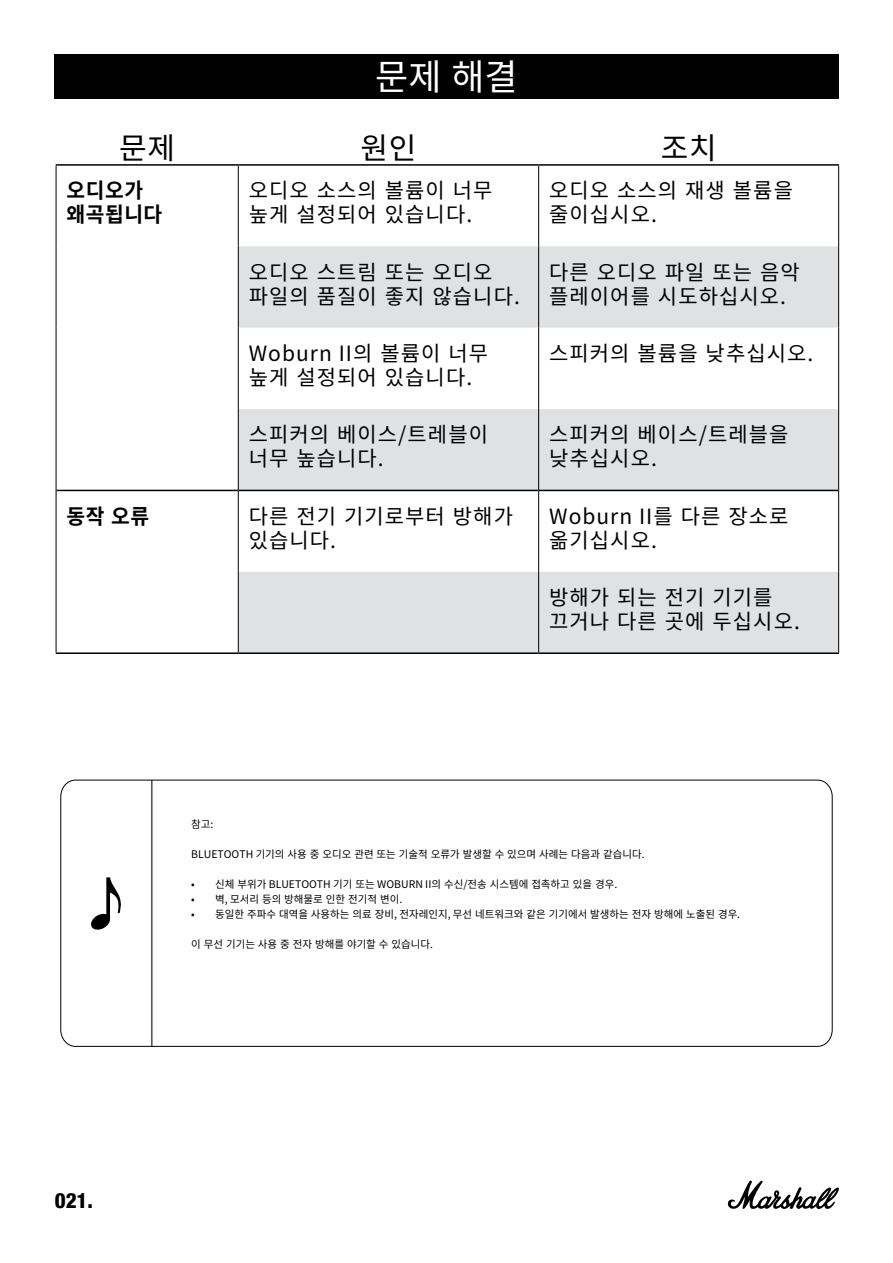
<style>
.page{position:relative;width:893px;height:1263px;background:#fff}
.page>*{position:absolute;margin:0;border:0;box-sizing:border-box;transform-origin:0 0}
.t1{font:36px "Noto Sans CJ Kkr";color:#fff}
.t2{font:30px "Noto Sans CJ Kkr";color:#000}
.t3{font:21px/24px "Noto Sans CJ Kkr";letter-spacing:.05em;color:#000}
.t4{font:700 21px/24px "Noto Sans CJ Kkr";letter-spacing:.025em;color:#000}
.t5{font:800 condensed 21px "Helvetica Neue LT Std";color:#000}
.t6{font:10.5px "Noto Sans CJ Kkr";color:#000}
</style>
<div class="page">
<svg style="left:727px;top:1180px;width:112px;height:29px"></svg>
<div style="left:54px;top:54px;width:785px;height:44px;background:#000"></div>
<svg style="left:239px;top:246px;width:599px;height:406px;fill:#e0e1e2"></svg>
<hr style="left:56px;top:490px;width:182px;height:1px;background:#000">
<hr style="left:56px;top:652px;width:182px;height:2px;background:#000">
<hr style="left:56px;top:164px;width:182px;height:2px;background:#000">
<hr style="left:238px;top:164px;width:301px;height:2px;background:#000">
<hr style="left:539px;top:164px;width:300px;height:2px;background:#000">
<hr style="left:239px;top:490px;width:299px;height:1px;background:#000">
<hr style="left:539px;top:490px;width:299px;height:1px;background:#000">
<hr style="left:238px;top:652px;width:301px;height:2px;background:#000">
<hr style="left:539px;top:652px;width:300px;height:2px;background:#000">
<hr style="left:56px;top:166px;width:1px;height:80px;background:#000">
<hr style="left:56px;top:246px;width:1px;height:82px;background:#000">
<hr style="left:56px;top:328px;width:1px;height:81px;background:#000">
<hr style="left:56px;top:409px;width:1px;height:81px;background:#000">
<hr style="left:56px;top:490px;width:1px;height:82px;background:#000">
<hr style="left:56px;top:572px;width:1px;height:80px;background:#000">
<hr style="left:238px;top:166px;width:1px;height:80px;background:#000">
<hr style="left:538px;top:166px;width:1px;height:80px;background:#000">
<hr style="left:838px;top:166px;width:1px;height:80px;background:#000">
<hr style="left:238px;top:246px;width:1px;height:82px;background:#000">
<hr style="left:538px;top:246px;width:1px;height:82px;background:#000">
<hr style="left:838px;top:246px;width:1px;height:82px;background:#000">
<hr style="left:238px;top:328px;width:1px;height:81px;background:#000">
<hr style="left:538px;top:328px;width:1px;height:81px;background:#000">
<hr style="left:838px;top:328px;width:1px;height:81px;background:#000">
<hr style="left:238px;top:409px;width:1px;height:81px;background:#000">
<hr style="left:538px;top:409px;width:1px;height:81px;background:#000">
<hr style="left:838px;top:409px;width:1px;height:81px;background:#000">
<hr style="left:238px;top:490px;width:1px;height:82px;background:#000">
<hr style="left:538px;top:490px;width:1px;height:82px;background:#000">
<hr style="left:838px;top:490px;width:1px;height:82px;background:#000">
<hr style="left:238px;top:572px;width:1px;height:80px;background:#000">
<hr style="left:538px;top:572px;width:1px;height:80px;background:#000">
<hr style="left:838px;top:572px;width:1px;height:80px;background:#000">
<svg style="left:60px;top:779px;width:773px;height:268px"></svg>
<svg style="left:90px;top:877px;width:33px;height:54px"></svg>
<hr style="left:151px;top:780px;width:1px;height:267px;background:#000">
<h1 class="t1" style="left:375px;top:57px;width:144px">문제 해결</h1>
<h2 class="t2" style="left:119px;top:131px;width:57px">문제</h2>
<h2 class="t2" style="left:360px;top:131px;width:57px">원인</h2>
<h2 class="t2" style="left:661px;top:131px;width:57px">조치</h2>
<p class="t4" style="left:67px;top:179px;width:97px">오디오가 왜곡됩니다</p>
<p class="t3" style="left:249px;top:179px;width:245px">오디오 소스의 볼륨이 너무 높게 설정되어 있습니다.</p>
<p class="t3" style="left:549px;top:179px;width:245px">오디오 소스의 재생 볼륨을 줄이십시오.</p>
<p class="t3" style="left:249px;top:260px;width:273px">오디오 스트림 또는 오디오 파일의 품질이 좋지 않습니다.</p>
<p class="t3" style="left:549px;top:260px;width:252px">다른 오디오 파일 또는 음악 플레이어를 시도하십시오.</p>
<p class="t3" style="left:249px;top:342px;width:241px">Woburn II의 볼륨이 너무 높게 설정되어 있습니다.</p>
<p class="t3" style="left:549px;top:342px;width:266px">스피커의 볼륨을 낮추십시오.</p>
<p class="t3" style="left:249px;top:423px;width:241px">스피커의 베이스/트레블이 너무 높습니다.</p>
<p class="t3" style="left:549px;top:423px;width:241px">스피커의 베이스/트레블을 낮추십시오.</p>
<p class="t4" style="left:67px;top:504px;width:84px">동작 오류</p>
<p class="t3" style="left:249px;top:504px;width:266px">다른 전기 기기로부터 방해가 있습니다.</p>
<p class="t3" style="left:549px;top:504px;width:241px">Woburn II를 다른 장소로 옮기십시오.</p>
<p class="t3" style="left:549px;top:586px;width:252px">방해가 되는 전기 기기를 끄거나 다른 곳에 두십시오.</p>
<p class="t5" style="left:55px;top:1187px;width:40px">021.</p>
<p class="t6" style="left:191px;top:818px;width:24px">참고:</p>
<p class="t6" style="left:191px;top:848px;width:455px">BLUETOOTH 기기의 사용 중 오디오 관련 또는 기술적 오류가 발생할 수 있으며 사례는 다음과 같습니다.</p>
<p class="t6" style="left:191px;top:878px;width:428px">• 신체 부위가 BLUETOOTH 기기 또는 WOBURN II의 수신/전송 시스템에 접촉하고 있을 경우.</p>
<p class="t6" style="left:191px;top:893px;width:213px">• 벽, 모서리 등의 방해물로 인한 전기적 변이.</p>
<p class="t6" style="left:191px;top:908px;width:551px">• 동일한 주파수 대역을 사용하는 의료 장비, 전자레인지, 무선 네트워크와 같은 기기에서 발생하는 전자 방해에 노출된 경우.</p>
<p class="t6" style="left:191px;top:938px;width:243px">이 무선 기기는 사용 중 전자 방해를 야기할 수 있습니다.</p>
</div>
